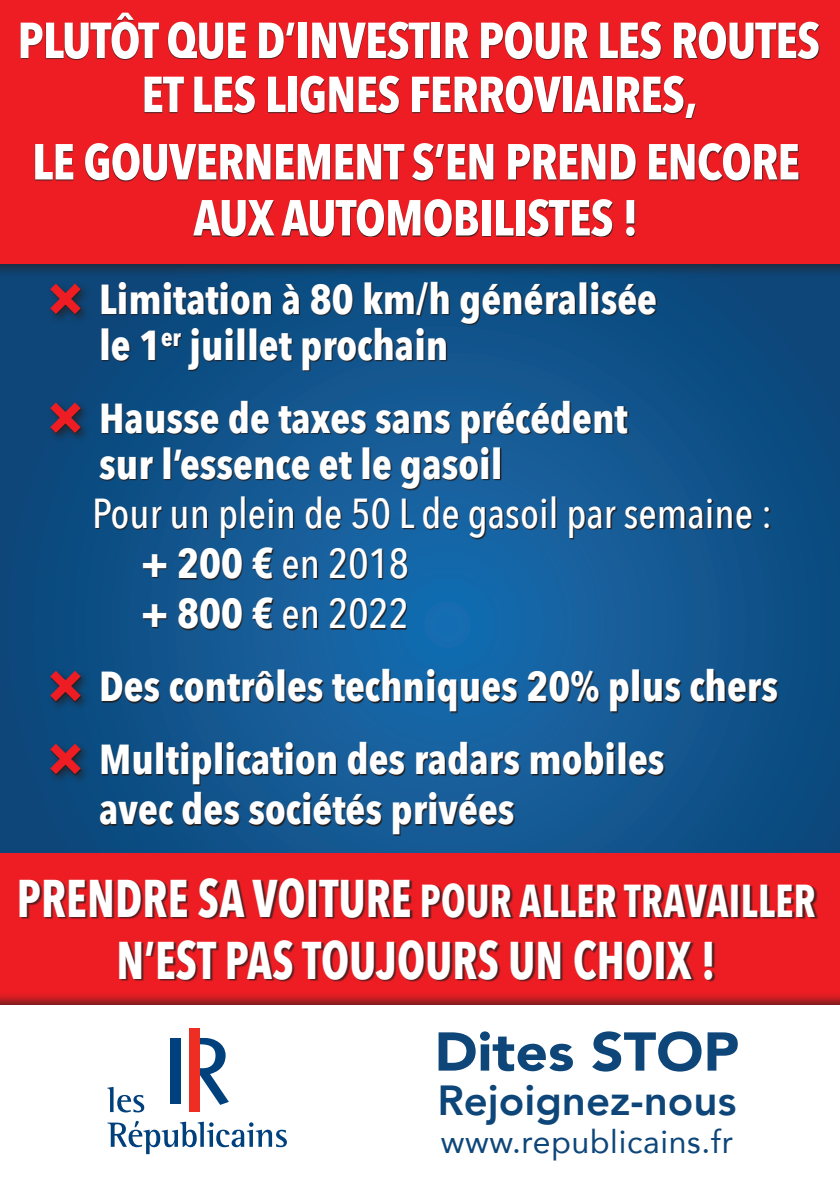
<style>
.page{position:relative;width:840px;height:1191px;background:#fff}
.page>*{position:absolute;margin:0;border:0;box-sizing:border-box;transform-origin:0 0}
.t1{font:900 54px "Avenir";color:#0e4679;scale:1.05 1}
.t2{font:700 53px "Avenir Next Condensed";letter-spacing:.005em;color:#fff;scale:.87 1}
.t3{font:700 50px/54px "Avenir Next Condensed";letter-spacing:-.015em;color:#fff;text-align:center}
.t4{font:700 46px "Avenir Next Condensed";letter-spacing:.01em;color:#fff;scale:.87 1}
.t5{font:800 42px "Avenir";color:#0e4679}
.t6{font:700 41.8px/46px "Avenir Next Condensed";color:#fff}
.t7{font:500 41.8px/50.2px "Avenir Next Condensed";color:#fff}
.t8{font:32px "Avenir";letter-spacing:.02em;color:#0e4679}
.s1{font-weight:700}
.s2{font-size:53px}
</style>
<div class="page">
<svg style="left:0;top:279px;width:839px;height:574px;background:#0c4a7f"></svg>
<div style="left:51px;top:283px;width:727px;height:552px;background:#231f20;opacity:.98"></div>
<div style="left:47px;top:281px;width:44px;height:44px;background:#231f20;opacity:.75"></div>
<svg style="left:50px;top:283px;width:31px;height:31px"></svg>
<div style="left:47px;top:400px;width:44px;height:44px;background:#231f20;opacity:.75"></div>
<svg style="left:50px;top:402px;width:31px;height:31px"></svg>
<div style="left:47px;top:668px;width:44px;height:44px;background:#231f20;opacity:.75"></div>
<svg style="left:50px;top:671px;width:31px;height:30px"></svg>
<div style="left:47px;top:741px;width:44px;height:44px;background:#231f20;opacity:.75"></div>
<svg style="left:50px;top:743px;width:31px;height:31px"></svg>
<div style="left:0;top:853px;width:839px;height:169px;background:#ee1d23"></div>
<div style="left:21px;top:879px;width:797px;height:102px;background:#231f20;opacity:.75"></div>
<div style="left:0;top:990px;width:839px;height:201px;background:#231f20;opacity:.75"></div>
<div style="left:0;top:1005px;width:839px;height:186px;background:#fff"></div>
<svg style="left:107px;top:1086px;width:37px;height:26px"></svg>
<svg style="left:107px;top:1120px;width:180px;height:34px"></svg>
<svg style="left:200px;top:1038px;width:29px;height:66px"></svg>
<div style="left:189px;top:1028px;width:11px;height:84px;background:#ee2e22"></div>
<div style="left:170px;top:1038px;width:11px;height:65px;background:#00407c"></div>
<div style="left:0;top:0;width:839px;height:279px;background:#231f20;opacity:.75"></div>
<div style="left:0;top:0;width:839px;height:263px;background:#ee1d23"></div>
<div style="left:21px;top:13px;width:798px;height:224px;background:#231f20;opacity:.81"></div>
<p class="t3" style="left:18px;top:13px;width:803px">PLUTÔT QUE D’INVESTIR POUR LES ROUTES<br>ET LES LIGNES FERROVIAIRES,</p>
<p class="t3" style="left:32px;top:134px;width:768px;line-height:56px">LE GOUVERNEMENT S’EN PREND ENCORE<br>AUX AUTOMOBILISTES !</p>
<p class="t6" style="left:99px;top:276px;width:559px">Limitation à 80 km/h généralisée le 1<sup>er</sup> juillet prochain</p>
<p class="t6" style="left:99px;top:395px;width:530px">Hausse de taxes sans précédent sur l’essence et le gasoil</p>
<p class="t7" style="left:141px;top:488px;width:632px;text-indent:-49px">Pour un plein de 50 L de gasoil par semaine : <span class="s1">+ 200 €</span> en 2018<br><span class="s1">+ 800 €</span> en 2022</p>
<p class="t6" style="left:99px;top:650px;width:680px;line-height:72.8px">Des contrôles techniques 20% plus chers<br>Multiplication des radars mobiles</p>
<p class="t6" style="left:99px;top:786px;width:417px">avec des sociétés privées</p>
<p class="t4" style="left:17px;top:872px;width:918px"><span class="s2">PRENDRE SA VOITURE</span> POUR ALLER TRAVAILLER</p>
<p class="t2" style="left:116px;top:927px;width:690px">N’EST PAS TOUJOURS UN CHOIX !</p>
<p class="t1" style="left:434px;top:1005px;width:291px">Dites STOP</p>
<p class="t5" style="left:437px;top:1067px;width:300px">Rejoignez-nous</p>
<p class="t8" style="left:440px;top:1115px;width:293px">www.republicains.fr</p>
</div>
